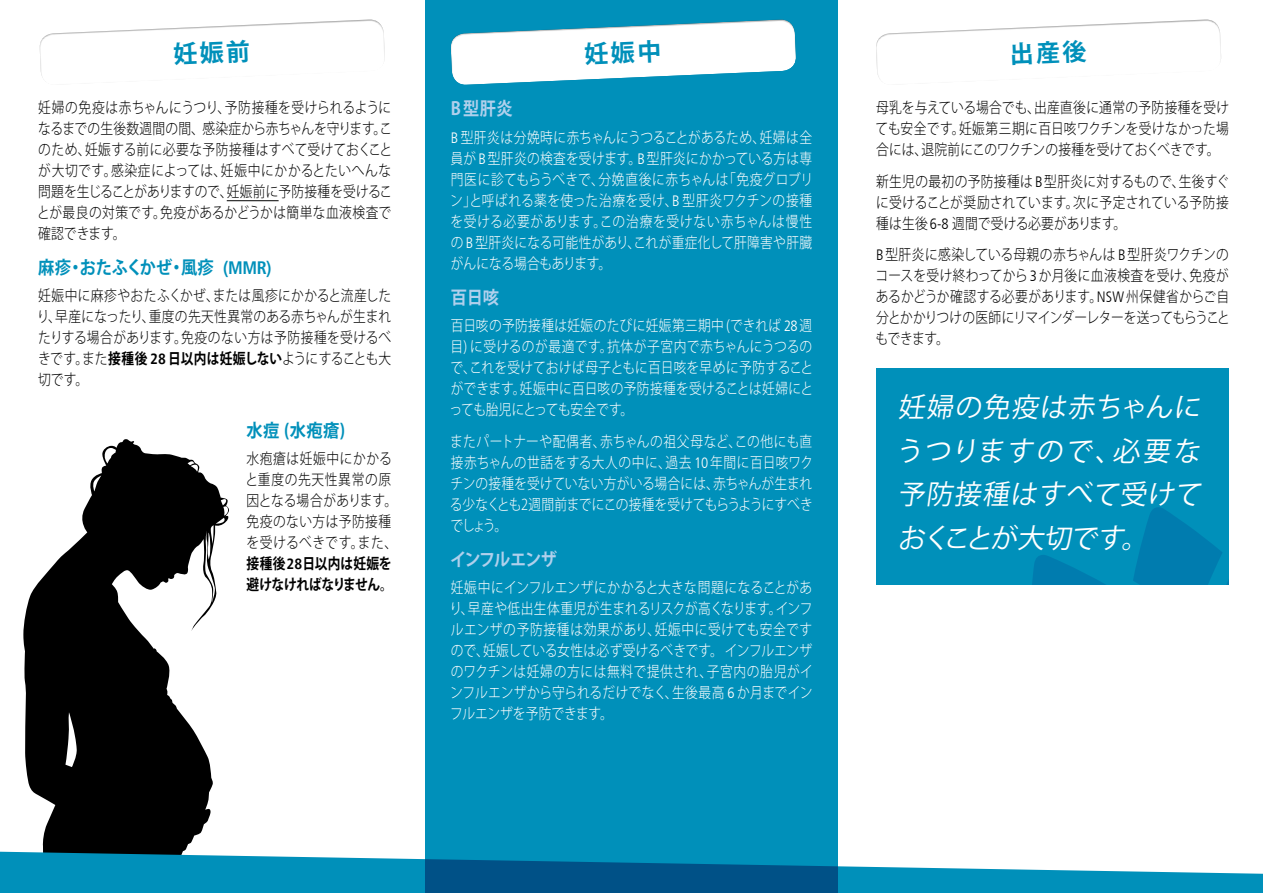
<style>
.page{position:relative;width:1263px;height:893px;background:#fff}
.page>*{position:absolute;margin:0;border:0;box-sizing:border-box;transform-origin:0 0}
.t1{font:27px/43.5px "Koz Go Pro";color:#fff;text-align:justify}
.t2{font:700 18px "Koz Go Pro";letter-spacing:.015em;color:#0090ba;scale:.9 1}
.t3{font:700 18px "Koz Go Pro";letter-spacing:-.015em;color:#b0d0ec;scale:.9 1}
.t4{font:700 18px "Koz Go Pro";letter-spacing:-.075em;color:#b0d0ec;scale:.9 1}
.t5{font:300 15px/21px "Koz Go Pro";color:#fff;text-align:justify;scale:.85 1}
.t6{font:300 15px/21px "Koz Go Pro";letter-spacing:.01em;color:#000;text-align:justify;scale:.85 1}
.t7{font:300 15px/21px "Koz Go Pro";letter-spacing:.035em;color:#000;scale:.85 1}
.s1{font-family:"Frutiger LT";font-stretch:condensed}
.s2{font-weight:700}
.s3{font-family:"Frutiger LT";font-weight:700;font-stretch:condensed}
</style>
<div class="page">
<svg style="left:23px;top:439px;width:206px;height:413px;fill:#000"></svg>
<svg style="left:0;top:852px;width:1263px;height:41px;fill:#0090ba"></svg>
<div style="left:425px;top:0;width:413px;height:893px;background:#0090ba"></div>
<hr style="left:227px;top:200px;width:52px;height:1px;background:#000">
<div style="left:876px;top:368px;width:353px;height:216px;background:#0090ba"></div>
<svg style="left:39px;top:19px;width:346px;height:59px"></svg>
<svg style="left:451px;top:19px;width:345px;height:66px"></svg>
<svg style="left:876px;top:19px;width:345px;height:60px"></svg>
<p class="t6" style="left:37px;top:97px;width:419px">妊婦の免疫は赤ちゃんにうつり、予防接種を受けられるようになるまでの生後数週間の間、感染症から赤ちゃんを守ります。このため、妊娠する前に必要な予防接種はすべて受けておくことが大切です。感染症によっては、妊娠中にかかるとたいへんな問題を生じることがありますので、妊娠前に予防接種を受けることが最良の対策です。免疫があるかどうかは簡単な血液検査で確認できます。</p>
<p class="t2" style="left:38px;top:256px;width:261px">麻疹・おたふくかぜ・風疹 <span class="s1">(MMR)</span></p>
<p class="t6" style="left:37px;top:285px;width:418px">妊娠中に麻疹やおたふくかぜ、または風疹にかかると流産したり、早産になったり、重度の先天性異常のある赤ちゃんが生まれたりする場合があります。免疫のない方は予防接種を受けるべきです。また<span class="s2">接種後</span> <span class="s3">28</span><span class="s2">日以内は妊娠しない</span>ようにすることも大切です。</p>
<p class="t2" style="left:247px;top:418px;width:111px">水痘 (水疱瘡)</p>
<p class="t7" style="left:246px;top:448px;width:180px">水疱瘡は妊娠中にかかると重度の先天性異常の原因となる場合があります。免疫のない方は予防接種を受けるべきです。また、<span class="s2">接種後</span><span class="s3">28</span><span class="s2">日以内は妊娠を避けなければなりません。</span></p>
<p class="t3" style="left:451px;top:97px;width:70px">B型肝炎</p>
<p class="t5" style="left:450px;top:127px;width:429px"><span class="s1">B</span> 型肝炎は分娩時に赤ちゃんにうつることがあるため、妊婦は全員が <span class="s1">B</span>型肝炎の検査を受けます。<span class="s1">B</span>型肝炎にかかっている方は専門医に診てもらうべきで、分娩直後に赤ちゃんは「免疫グロブリン」と呼ばれる薬を使った治療を受け、<span class="s1">B</span> 型肝炎ワクチンの接種を受ける必要があります。この治療を受けない赤ちゃんは慢性の <span class="s1">B</span>型肝炎になる可能性があり、これが重症化して肝障害や肝臓がんになる場合もあります。</p>
<p class="t3" style="left:451px;top:286px;width:55px">百日咳</p>
<p class="t5" style="left:449px;top:315px;width:429px">百日咳の予防接種は妊娠のたびに妊娠第三期中 (できれば <span class="s1">28</span>週目) に受けるのが最適です。抗体が子宮内で赤ちゃんにうつるので、これを受けておけば母子ともに百日咳を早めに予防することができます。妊娠中に百日咳の予防接種を受けることは妊婦にとっても胎児にとっても安全です。</p>
<p class="t5" style="left:450px;top:431px;width:429px">またパートナーや配偶者、赤ちゃんの祖父母など、この他にも直接赤ちゃんの世話をする大人の中に、過去 <span class="s1">10</span>年間に百日咳ワクチンの接種を受けていない方がいる場合には、赤ちゃんが生まれる少なくとも2週間前までにこの接種を受けてもらうようにすべきでしょう。</p>
<p class="t4" style="left:450px;top:548px;width:120px">インフルエンザ</p>
<p class="t5" style="left:449px;top:577px;width:429px">妊娠中にインフルエンザにかかると大きな問題になることがあり、早産や低出生体重児が生まれるリスクが高くなります。インフルエンザの予防接種は効果があり、妊娠中に受けても安全ですので、妊娠している女性は必ず受けるべきです。インフルエンザのワクチンは妊婦の方には無料で提供され、子宮内の胎児がインフルエンザから守られるだけでなく、生後最高 <span class="s1">6</span> か月までインフルエンザを予防できます。</p>
<p class="t6" style="left:876px;top:97px;width:417px">母乳を与えている場合でも、出産直後に通常の予防接種を受けても安全です。妊娠第三期に百日咳ワクチンを受けなかった場合には、退院前にこのワクチンの接種を受けておくべきです。</p>
<p class="t6" style="left:876px;top:171px;width:417px">新生児の最初の予防接種は <span class="s1">B</span>型肝炎に対するもので、生後すぐに受けることが奨励されています。次に予定されている予防接種は生後 <span class="s1">6-8</span> 週間で受ける必要があります。</p>
<p class="t6" style="left:875px;top:244px;width:419px"><span class="s1">B</span>型肝炎に感染している母親の赤ちゃんは <span class="s1">B</span>型肝炎ワクチンのコースを受け終わってから <span class="s1">3</span>か月後に血液検査を受け、免疫があるかどうか確認する必要があります。<span class="s1">NSW</span>州保健省からご自分とかかりつけの医師にリマインダーレターを送ってもらうこともできます。</p>
<h1 class="t1" style="left:895px;top:386px;width:313px">妊婦の免疫は赤ちゃんにうつりますので、必要な予防接種はすべて受けておくことが大切です。</h1>
</div>
